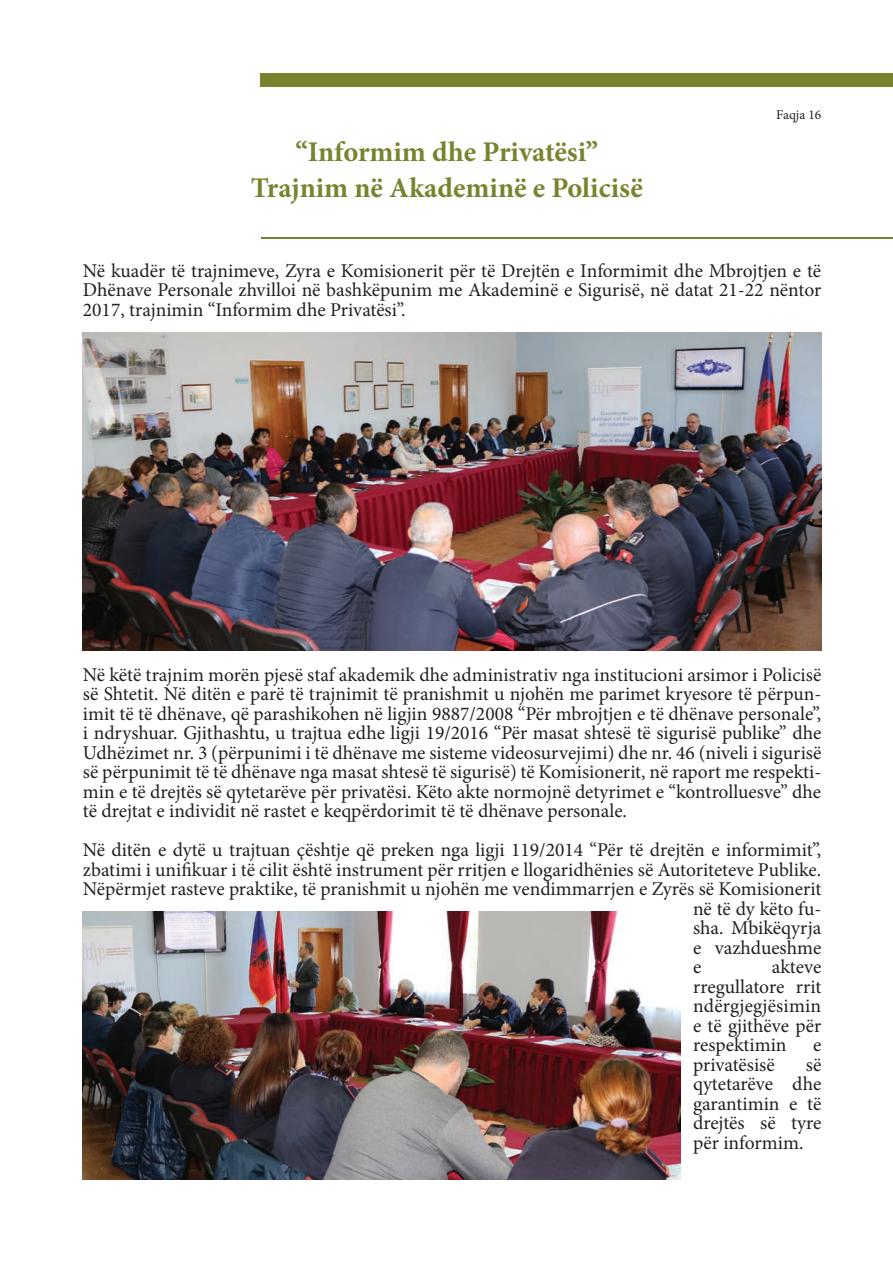
<style>
.page{position:relative;width:893px;height:1263px;background:#fff}
.page>*{position:absolute;margin:0;border:0;box-sizing:border-box;transform-origin:0 0}
.t1{font:700 28.5px/36px "Minion Pro";color:#79832e;text-align:center}
.t2{font:19.5px/19.5px "Minion Pro";color:#231f20;text-align:justify}
.t3{font:13.5px "Minion Pro";color:#231f20}
</style>
<div class="page">
<div style="left:260px;top:73px;width:632px;height:13px;background:#79832e"></div>
<hr style="left:262px;top:237px;width:631px;height:2px;background:#79832e">
<img style="left:83px;top:333px;width:738px;height:318px">
<img style="left:83px;top:911px;width:597px;height:268px">
<h1 class="t1" style="left:251px;top:133px;width:393px">“Informim dhe Privatësi”<br>Trajnim në Akademinë e Policisë</h1>
<p class="t3" style="left:776px;top:106px;width:47px">Faqja 16</p>
<p class="t2" style="left:83px;top:261px;width:740px">Në kuadër të trajnimeve, Zyra e Komisionerit për të Drejtën e Informimit dhe Mbrojtjen e të Dhënave Personale zhvilloi në bashkëpunim me Akademinë e Sigurisë, në datat 21-22 nëntor 2017, trajnimin “Informim dhe Privatësi”.</p>
<p class="t2" style="left:83px;top:665px;width:740px">Në këtë trajnim morën pjesë staf akademik dhe administrativ nga institucioni arsimor i Policisë së Shtetit. Në ditën e parë të trajnimit të pranishmit u njohën me parimet kryesore të përpun&shy;imit të të dhënave, që parashikohen në ligjin 9887/2008 “Për mbrojtjen e të dhënave personale”, i ndryshuar. Gjithashtu, u trajtua edhe ligji 19/2016 “Për masat shtesë të sigurisë publike” dhe Udhëzimet nr. 3 (përpunimi i të dhënave me sisteme videosurvejimi) dhe nr. 46 (niveli i sigurisë së përpunimit të të dhënave nga masat shtesë të sigurisë) të Komisionerit, në raport me respekti&shy;min e të drejtës së qytetarëve për privatësi. Këto akte normojnë detyrimet e “kontrolluesve” dhe të drejtat e individit në rastet e keqpërdorimit të të dhënave personale.</p>
<p class="t2" style="left:83px;top:840px;width:740px">Në ditën e dytë u trajtuan çështje që preken nga ligji 119/2014 “Për të drejtën e informimit”,</p>
<p class="t2" style="left:83px;top:860px;width:740px">zbatimi i unifikuar i të cilit është instrument për rritjen e llogaridhënies së Autoriteteve Publike.</p>
<p class="t2" style="left:83px;top:879px;width:740px">Nëpërmjet rasteve praktike, të pranishmit u njohën me vendimmarrjen e Zyrës së Komisionerit</p>
<p class="t2" style="left:693px;top:899px;width:130px">në të dy këto fu-</p>
<p class="t2" style="left:693px;top:918px;width:130px">sha. Mbikëqyrja</p>
<p class="t2" style="left:693px;top:938px;width:130px">e vazhdueshme</p>
<p class="t2" style="left:693px;top:957px;width:10px">e</p>
<p class="t2" style="left:693px;top:957px;width:130px;text-indent:79px">akteve rregullatore rrit ndërgjegjësimin e të gjithëve për respektimin</p>
<p class="t2" style="left:813px;top:1035px;width:10px">e</p>
<p class="t2" style="left:693px;top:1055px;width:83px">privatësisë</p>
<p class="t2" style="left:693px;top:1055px;width:130px;text-indent:113px">së qytetarëve dhe garantimin e të drejtës së tyre për informim.</p>
</div>
